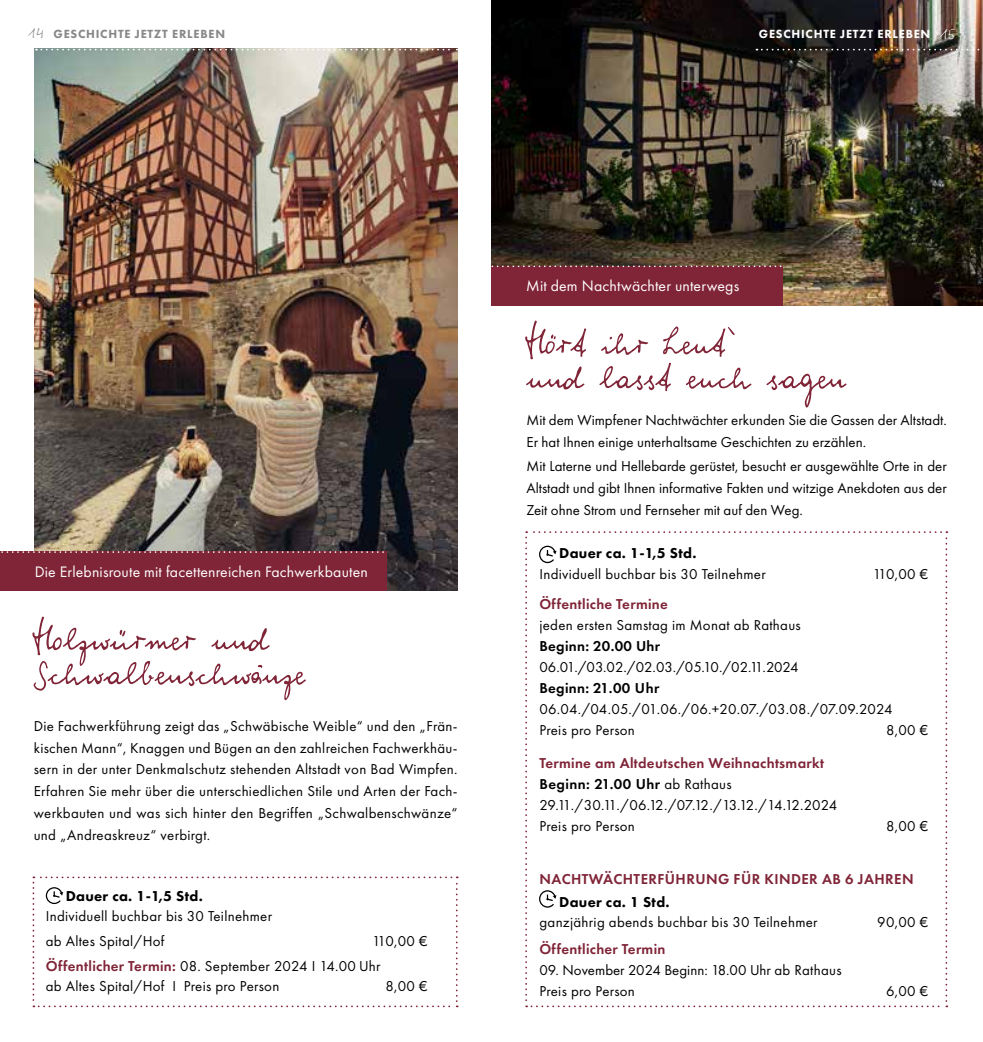
<style>
.page{position:relative;width:983px;height:1042px;background:#fff}
.page>*{position:absolute;margin:0;border:0;box-sizing:border-box;transform-origin:0 0}
.t1{font:57.75px "WIP Macho Man";color:#802437}
.t2{font:15.75px "Futura PT";letter-spacing:.01em;color:#fff}
.t3{font:14.88px/21.9px "Futura PT";letter-spacing:.02em;color:#000}
.t4{font:14.88px/21.9px "Futura PT";color:#000}
.t5{font:14.88px/21px "Futura PT";letter-spacing:-.005em;color:#000}
.t6{font:600 14.88px "Futura PT";letter-spacing:.02em;color:#802437}
.t7{font:800 14.88px "Futura PT";letter-spacing:.02em;color:#000}
.t8{font:600 14.88px "Futura PT";letter-spacing:.02em;color:#000}
.t9{font:800 12.25px "Futura PT";letter-spacing:.06em;color:#878787}
.t10{font:800 12.25px "Futura PT";letter-spacing:.06em;color:#fff}
.s1{font-family:"WIP Macho Man";font-weight:400;font-size:24.5px}
.s2{font-size:52.5px}
.s3{font-weight:600;color:#802437}
.s4{font-weight:600}
</style>
<div class="page">
<img style="left:491px;top:0;width:491px;height:305px">
<svg style="left:32px;top:876px;width:425px;height:131px"></svg>
<img style="left:34px;top:50px;width:423px;height:541px">
<div style="left:0;top:552px;width:386px;height:39px;background:#802437"></div>
<svg style="left:0;top:551px;width:384px;height:2px"></svg>
<svg style="left:34px;top:49px;width:422px;height:1px"></svg>
<div style="left:491px;top:266px;width:292px;height:39px;background:#802437"></div>
<svg style="left:492px;top:265px;width:289px;height:2px"></svg>
<svg style="left:525px;top:531px;width:422px;height:476px"></svg>
<svg style="left:756px;top:49px;width:227px;height:1px"></svg>
<p class="t9" style="left:29px;top:26px;width:198px"><span class="s1">14</span> GESCHICHTE JETZT ERLEBEN</p>
<p class="t10" style="left:758px;top:26px;width:198px">GESCHICHTE JETZT ERLEBEN <span class="s1">15</span></p>
<p class="t2" style="left:35px;top:562px;width:334px">Die Erlebnisroute mit facettenreichen Fachwerkbauten</p>
<h1 class="t1" style="left:34px;top:612px;width:236px">Holzwürmer und</h1>
<h1 class="t1" style="left:34px;top:646px;width:272px"><span class="s2">S</span>chwalbenschwänze</h1>
<p class="t3" style="left:34px;top:715px;width:425px;text-align:justify">Die Fachwerkführung zeigt das „Schwäbische Weible“ und den „Frän&shy;kischen Mann“, Knaggen und Bügen an den zahlreichen Fachwerkhäu&shy;sern in der unter Denkmalschutz stehenden Altstadt von Bad Wimpfen.<br>Erfahren Sie mehr über die unterschiedlichen Stile und Arten der Fach&shy;werkbauten und was sich hinter den Begriffen „Schwalbenschwänze“ und „Andreaskreuz“ verbirgt.</p>
<p class="t7" style="left:66px;top:886px;width:139px">Dauer ca. 1-1,5 Std.</p>
<p class="t3" style="left:46px;top:903px;width:228px;line-height:25px">Individuell buchbar bis 30 Teilnehmer ab Altes Spital/Hof</p>
<p class="t3" style="left:46px;top:928px;width:383px;line-height:25px;text-indent:326px">110,00 €<br><span class="s3">Öffentlicher Termin:</span> 08. September 2024 I 14.00 Uhr</p>
<p class="t3" style="left:46px;top:975px;width:235px">ab Altes Spital/Hof I Preis pro Person</p>
<p class="t3" style="left:385px;top:975px;width:44px">8,00 €</p>
<p class="t2" style="left:526px;top:277px;width:214px">Mit dem Nachtwächter unterwegs</p>
<h1 class="t1" style="left:526px;top:316px;width:210px">Hört ihr Leut´</h1>
<h1 class="t1" style="left:526px;top:351px;width:320px">und lasst euch sagen</h1>
<p class="t4" style="left:526px;top:409px;width:421px">Mit dem Wimpfener Nachtwächter erkunden Sie die Gassen der Altstadt.<br>Er hat Ihnen einige unterhaltsame Geschichten zu erzählen.</p>
<p class="t3" style="left:526px;top:455px;width:421px;text-align:justify">Mit Laterne und Hellebarde gerüstet, besucht er ausgewählte Orte in der Altstadt und gibt Ihnen informative Fakten und witzige Anekdoten aus der Zeit ohne Strom und Fernseher mit auf den Weg.</p>
<p class="t7" style="left:559px;top:544px;width:139px">Dauer ca. 1-1,5 Std.</p>
<p class="t3" style="left:539px;top:562px;width:228px">Individuell buchbar bis 30 Teilnehmer</p>
<p class="t3" style="left:872px;top:562px;width:57px">110,00 €</p>
<p class="t6" style="left:539px;top:595px;width:130px">Öffentliche Termine</p>
<p class="t3" style="left:539px;top:614px;width:263px">jeden ersten Samstag im Monat ab Rathaus</p>
<p class="t8" style="left:539px;top:637px;width:122px">Beginn: 20.00 Uhr</p>
<p class="t4" style="left:539px;top:656px;width:261px">06.01./03.02./02.03./05.10./02.11.2024</p>
<p class="t8" style="left:539px;top:679px;width:122px">Beginn: 21.00 Uhr</p>
<p class="t3" style="left:539px;top:698px;width:355px;line-height:21px">06.04./04.05./01.06./06.+20.07./03.08./07.09.2024<br>Preis pro Person</p>
<p class="t3" style="left:885px;top:719px;width:44px">8,00 €</p>
<p class="t5" style="left:539px;top:752px;width:299px"><span class="s3">Termine am Altdeutschen Weihnachtsmarkt </span><span class="s4">Beginn: 21.00 Uhr</span> ab Rathaus 29.11./30.11./06.12./07.12./13.12./14.12.2024<br>Preis pro Person</p>
<p class="t3" style="left:885px;top:814px;width:44px">8,00 €</p>
<p class="t6" style="left:539px;top:869px;width:375px">NACHTWÄCHTERFÜHRUNG FÜR KINDER AB 6 JAHREN</p>
<p class="t7" style="left:559px;top:892px;width:112px">Dauer ca. 1 Std.</p>
<p class="t3" style="left:539px;top:911px;width:280px">ganzjährig abends buchbar bis 30 Teilnehmer</p>
<p class="t3" style="left:877px;top:911px;width:52px">90,00 €</p>
<p class="t6" style="left:539px;top:939px;width:127px">Öffentlicher Termin</p>
<p class="t4" style="left:539px;top:959px;width:304px;line-height:21px">09. November 2024 Beginn: 18.00 Uhr ab Rathaus<br>Preis pro Person</p>
<p class="t3" style="left:885px;top:980px;width:44px">6,00 €</p>
</div>
